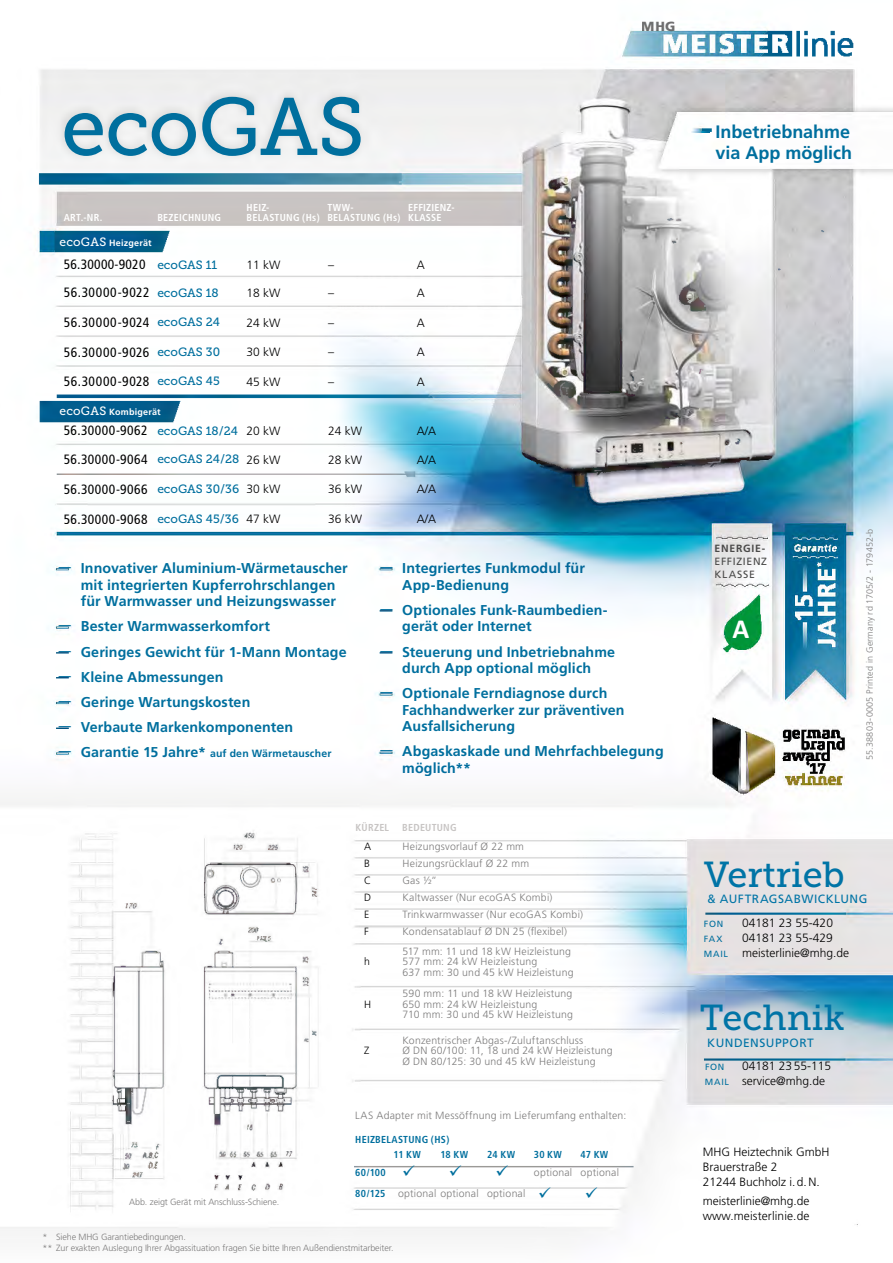
<style>
.page{position:relative;width:893px;height:1263px;background:#fff}
.page>*{position:absolute;margin:0;border:0;box-sizing:border-box;transform-origin:0 0}
.t1{font:81px "Museo Slab 500";letter-spacing:-.01em;color:#006f9e}
.t2{font:36px "Museo Slab 500";color:#0074a6}
.t3{font:700 27.9px "Calibri";color:#fff}
.t4{font:700 18px/21px "Frutiger";color:#006f9e;text-align:right}
.t5{font:700 14.25px/16.5px "Frutiger";letter-spacing:.01em;color:#006f9e}
.t6{font:condensed 13.5px "Frutiger";letter-spacing:.04em;color:#000}
.t7{font:condensed 13.5px "Frutiger";letter-spacing:.02em;color:#000}
.t8{font:900 13.2px "Frutiger";color:#706f6f}
.t9{font:300 12px/15px "Frutiger";color:#000}
.t10{font:12px "Frutiger";letter-spacing:.04em;color:#0074a6}
.t11{font:300 10.5px/10.5px "Frutiger";letter-spacing:.02em;color:#7c7b7b}
.t12{font:700 10.5px "Frutiger";letter-spacing:.02em;color:#006f9e}
.t13{font:10.5px/12.6px "Frutiger";letter-spacing:.065em;color:#4a4a49}
.t14{font:300 10.5px "Frutiger";color:#000}
.t15{font:700 10.5px "Frutiger";letter-spacing:.075em;color:#4a4a49}
.t16{font:700 condensed 10.2px/10.5px "Frutiger";letter-spacing:.025em;color:#fff}
.t17{font:700 condensed 10.2px/14.9px "Frutiger";letter-spacing:.025em;color:#006f9e}
.t18{font:700 condensed 10.2px "Frutiger";letter-spacing:.025em;color:#c7c4c3}
.t19{font:300 9px/10.5px "Frutiger";letter-spacing:-.01em;color:#7c7b7b}
.t20{font:300 9px "Frutiger";letter-spacing:.015em;color:#7c7b7b}
.t21{font:700 9px "Frutiger";letter-spacing:.025em;color:#fff}
.t22{font:9px "Frutiger";letter-spacing:.075em;color:#006f9e}
.s1{font-family:"Museo Slab 500";font-stretch:normal;font-size:12px;color:#006f9e}
.s2{font-weight:300;font-stretch:normal;font-size:12px}
.s3{font-family:"Museo Slab 500";font-weight:400;font-size:12px}
.s4{font-size:14.25px}
.s5{font-weight:700;font-stretch:condensed;font-size:10.2px;color:#006f9e}
.s6{color:#006f9e}
.s7{color:#fff}
.s8{font-weight:400;font-size:9px;color:#006f9e}
</style>
<div class="page">
<img style="left:0;top:24px;width:893px;height:1212px">
<svg style="left:450px;top:1165px;width:58px;height:11px"></svg>
<svg style="left:586px;top:1187px;width:11px;height:10px"></svg>
<p class="t8" style="left:642px;top:19px;width:35px">MHG</p>
<h1 class="t1" style="left:61px;top:82px;width:305px">ecoGAS</h1>
<p class="t16" style="left:64px;top:212px;width:40px">ART.-NR.</p>
<p class="t16" style="left:157px;top:212px;width:65px">BEZEICHNUNG</p>
<p class="t16" style="left:247px;top:202px;width:75px">HEIZ-<br>BELASTUNG (Hs)</p>
<p class="t16" style="left:327px;top:202px;width:75px">TWW-<br>BELASTUNG (Hs)</p>
<p class="t16" style="left:408px;top:202px;width:48px">EFFIZIENZ-<br>KLASSE</p>
<p class="t7" style="left:64px;top:256px;width:155px">56.30000-9020 <span class="s1">ecoGAS 11</span></p>
<p class="t9" style="left:247px;top:257px;width:36px">11 kW</p>
<p class="t9" style="left:328px;top:257px;width:7px">–</p>
<p class="t9" style="left:417px;top:257px;width:10px">A</p>
<p class="t6" style="left:64px;top:285px;width:157px">56.30000-9022 <span class="s1">ecoGAS 18</span></p>
<p class="t9" style="left:247px;top:285px;width:36px">18 kW</p>
<p class="t9" style="left:328px;top:285px;width:7px">–</p>
<p class="t9" style="left:417px;top:285px;width:10px">A</p>
<p class="t6" style="left:64px;top:314px;width:158px">56.30000-9024 <span class="s1">ecoGAS 24</span></p>
<p class="t9" style="left:247px;top:315px;width:36px">24 kW</p>
<p class="t9" style="left:328px;top:315px;width:7px">–</p>
<p class="t9" style="left:417px;top:315px;width:10px">A</p>
<p class="t6" style="left:64px;top:344px;width:158px">56.30000-9026 <span class="s1">ecoGAS 30</span></p>
<p class="t9" style="left:247px;top:345px;width:36px">30 kW</p>
<p class="t9" style="left:328px;top:345px;width:7px">–</p>
<p class="t9" style="left:417px;top:345px;width:10px">A</p>
<p class="t6" style="left:64px;top:373px;width:158px">56.30000-9028 <span class="s1">ecoGAS 45</span></p>
<p class="t9" style="left:247px;top:374px;width:36px">45 kW</p>
<p class="t9" style="left:328px;top:374px;width:7px">–</p>
<p class="t9" style="left:417px;top:374px;width:10px">A</p>
<p class="t6" style="left:64px;top:423px;width:218px">56.30000-9062 <span class="s1">ecoGAS 18/24</span> <span class="s2">20 kW</span></p>
<p class="t9" style="left:328px;top:424px;width:36px">24 kW</p>
<p class="t9" style="left:417px;top:424px;width:21px">A/A</p>
<p class="t6" style="left:64px;top:451px;width:218px">56.30000-9064 <span class="s1">ecoGAS 24/28</span> <span class="s2">26 kW</span></p>
<p class="t9" style="left:328px;top:452px;width:36px">28 kW</p>
<p class="t9" style="left:417px;top:452px;width:21px">A/A</p>
<p class="t6" style="left:64px;top:481px;width:218px">56.30000-9066 <span class="s1">ecoGAS 30/36</span> <span class="s2">30 kW</span></p>
<p class="t9" style="left:328px;top:482px;width:36px">36 kW</p>
<p class="t9" style="left:417px;top:482px;width:21px">A/A</p>
<p class="t6" style="left:64px;top:511px;width:218px">56.30000-9068 <span class="s1">ecoGAS 45/36</span> <span class="s2">47 kW</span></p>
<p class="t9" style="left:328px;top:512px;width:36px">36 kW</p>
<p class="t9" style="left:417px;top:512px;width:21px">A/A</p>
<p class="t21" style="left:60px;top:238px;width:94px"><span class="s3">ecoGAS</span> Heizgerät</p>
<p class="t21" style="left:60px;top:407px;width:103px"><span class="s3">ecoGAS</span> Kombigerät</p>
<h3 class="t5" style="left:81px;top:560px;width:269px;text-indent:-21px">⎯ Innovativer Aluminium-Wärmetauscher mit integrierten Kupferrohrschlangen für Warmwasser und Heizungswasser</h3>
<h3 class="t5" style="left:60px;top:614px;width:289px;line-height:25px">⎯ Bester Warmwasserkomfort<br>⎯ Geringes Gewicht für 1-Mann Montage ⎯ Kleine Abmessungen<br>⎯ Geringe Wartungskosten<br>⎯ Verbaute Markenkomponenten</h3>
<p class="t12" style="left:60px;top:747px;width:273px">⎯ <span class="s4">Garantie 15 Jahre*</span> auf den Wärmetauscher</p>
<h3 class="t5" style="left:402px;top:560px;width:184px;text-indent:-21px">⎯ Integriertes Funkmodul für<br>App-Bedienung</h3>
<h3 class="t5" style="left:402px;top:602px;width:207px;text-indent:-21px">⎯ Optionales Funk-Raumbedien&shy;gerät oder Internet</h3>
<h3 class="t5" style="left:381px;top:643px;width:236px;text-align:center">⎯ Steuerung und Inbetriebnahme durch App optional möglich</h3>
<h3 class="t5" style="left:402px;top:685px;width:224px;text-indent:-21px">⎯ Optionale Ferndiagnose durch<br>Fachhandwerker zur präventiven<br>Ausfallsicherung</h3>
<h3 class="t5" style="left:402px;top:743px;width:263px;text-indent:-21px">⎯ Abgaskaskade und Mehrfachbelegung möglich**</h3>
<p class="t19" style="left:129px;top:1197px;width:152px">Abb. zeigt Gerät mit Anschluss-Schiene.</p>
<p class="t18" style="left:355px;top:822px;width:35px">KÜRZEL</p>
<p class="t18" style="left:402px;top:822px;width:56px">BEDEUTUNG</p>
<p class="t14" style="left:364px;top:841px;width:9px">A</p>
<p class="t11" style="left:402px;top:841px;width:123px">Heizungsvorlauf Ø 22 mm</p>
<p class="t14" style="left:364px;top:858px;width:7px">B</p>
<p class="t11" style="left:402px;top:858px;width:128px">Heizungsrücklauf Ø 22 mm</p>
<p class="t14" style="left:364px;top:875px;width:9px">C</p>
<p class="t11" style="left:402px;top:875px;width:36px">Gas ½”</p>
<p class="t14" style="left:364px;top:892px;width:9px">D</p>
<p class="t11" style="left:402px;top:892px;width:152px">Kaltwasser (Nur ecoGAS Kombi)</p>
<p class="t14" style="left:364px;top:909px;width:7px">E</p>
<p class="t11" style="left:402px;top:909px;width:182px">Trinkwarmwasser (Nur ecoGAS Kombi)</p>
<p class="t14" style="left:364px;top:926px;width:6px">F</p>
<p class="t11" style="left:402px;top:926px;width:166px">Kondensatablauf Ø DN 25 (flexibel)</p>
<p class="t14" style="left:364px;top:956px;width:7px">h</p>
<p class="t11" style="left:402px;top:946px;width:173px">517 mm: 11 und 18 kW Heizleistung<br>577 mm: 24 kW Heizleistung<br>637 mm: 30 und 45 kW Heizleistung</p>
<p class="t14" style="left:364px;top:998px;width:9px">H</p>
<p class="t11" style="left:402px;top:988px;width:172px">590 mm: 11 und 18 kW Heizleistung<br>650 mm: 24 kW Heizleistung<br>710 mm: 30 und 45 kW Heizleistung</p>
<p class="t14" style="left:364px;top:1045px;width:7px">Z</p>
<p class="t11" style="left:402px;top:1035px;width:212px">Konzentrischer Abgas-/Zuluftanschluss<br>Ø DN 60/100: 11, 18 und 24 kW Heizleistung<br>Ø DN 80/125: 30 und 45 kW Heizleistung</p>
<p class="t11" style="left:355px;top:1109px;width:272px">LAS Adapter mit Messöffnung im Lieferumfang enthalten:</p>
<p class="t17" style="left:394px;top:1132px;width:57px;text-indent:-38px">HEIZBELASTUNG (HS)<br>11 KW</p>
<p class="t17" style="left:440px;top:1147px;width:29px">18 KW</p>
<p class="t17" style="left:487px;top:1147px;width:30px">24 KW</p>
<p class="t17" style="left:534px;top:1147px;width:30px">30 KW</p>
<p class="t17" style="left:581px;top:1147px;width:29px">47 KW</p>
<p class="t17" style="left:355px;top:1165px;width:61px">60/100 ✓</p>
<p class="t11" style="left:355px;top:1162px;width:265px;line-height:21.3px;text-indent:179px">optional optional<br><span class="s5">80/125</span> optional optional optional <span class="s6">✓</span></p>
<p class="t19" style="left:43px;top:1232px;width:352px">* Siehe MHG Garantiebedingungen.<br>** Zur exakten Auslegung Ihrer Abgassituation fragen Sie bitte Ihren Außendienstmitarbeiter.</p>
<h3 class="t4" style="left:690px;top:121px;width:164px"><span class="s7">⎯</span> Inbetriebnahme via App möglich</h3>
<p class="t15" style="left:714px;top:542px;width:52px">ENERGIE-</p>
<p class="t13" style="left:714px;top:555px;width:54px">EFFIZIENZ<br>KLASSE</p>
<h3 class="t3" style="left:732px;top:611px;width:18px">A</h3>
<p class="t20" style="left:865px;top:760px;width:233px;rotate:-90deg">55.38803-0005 Printed in Germany rd 1705/2 - 179452-b</p>
<h2 class="t2" style="left:704px;top:854px;width:142px">Vertrieb</h2>
<p class="t10" style="left:707px;top:892px;width:162px">&amp; AUFTRAGSABWICKLUNG</p>
<p class="t22" style="left:704px;top:918px;width:21px">FON</p>
<p class="t9" style="left:742px;top:915px;width:92px">04181 23 55-420</p>
<p class="t22" style="left:704px;top:933px;width:20px">FAX</p>
<p class="t9" style="left:704px;top:930px;width:147px;text-indent:38px">04181 23 55-429<br><span class="s8">MAIL</span> meisterlinie@mhg.de</p>
<h2 class="t2" style="left:700px;top:998px;width:146px">Technik</h2>
<p class="t10" style="left:707px;top:1035px;width:108px">KUNDENSUPPORT</p>
<p class="t22" style="left:705px;top:1062px;width:21px">FON</p>
<p class="t9" style="left:705px;top:1059px;width:128px;text-indent:37px">04181 2355-115<br><span class="s8">MAIL</span> service@mhg.de</p>
<p class="t9" style="left:703px;top:1144px;width:128px">MHG Heiztechnik GmbH<br>Brauerstraße 2<br>21244 Buchholz i.d.N.</p>
<p class="t9" style="left:703px;top:1194px;width:108px">meisterlinie@mhg.de www.meisterlinie.de</p>
</div>
